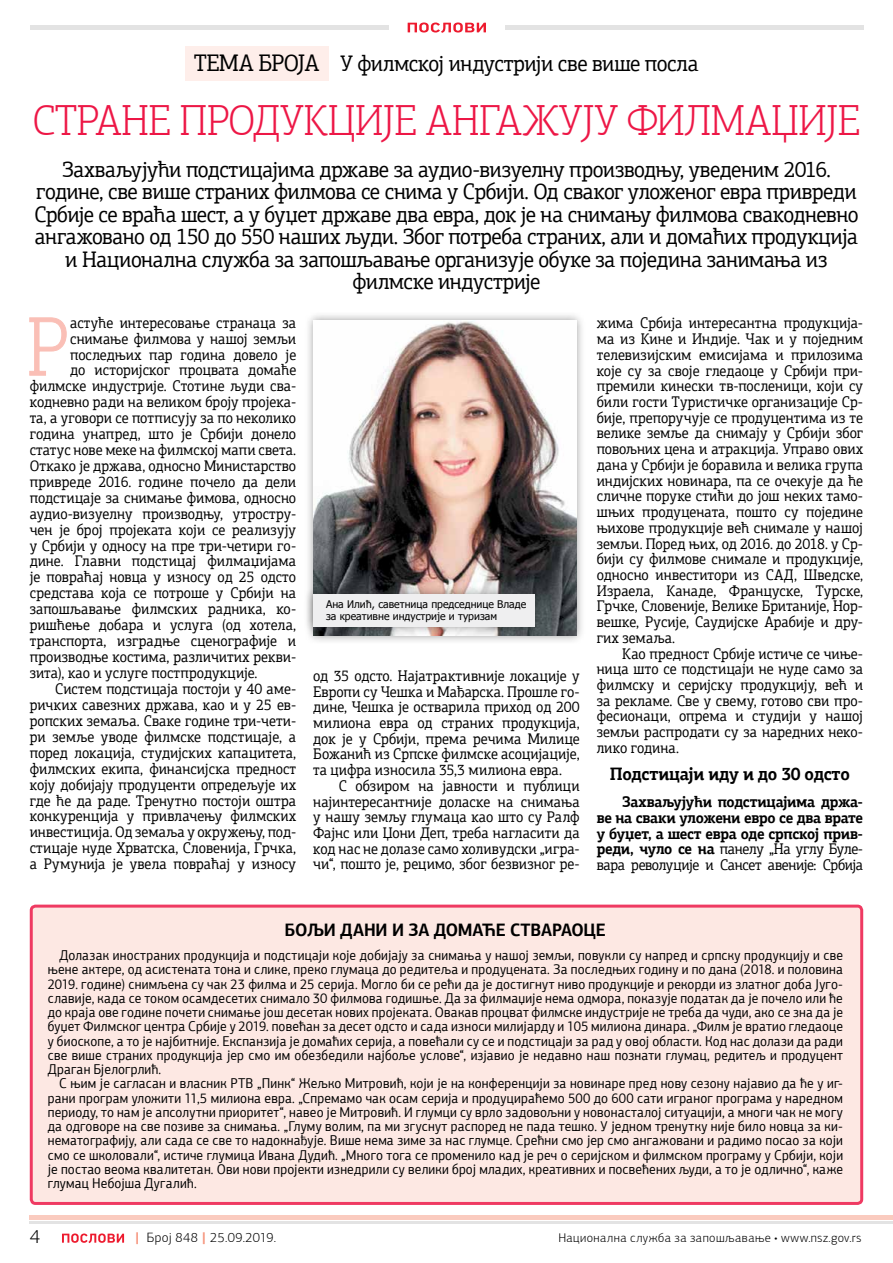
<style>
.page{position:relative;width:893px;height:1263px;background:#fff}
.page>*{position:absolute;margin:0;border:0;box-sizing:border-box;transform-origin:0 0}
.t1{font:300 84px "PF Agora Slab Pro";color:#fabfb6;scale:.92 1}
.t2{font:300 43.5px "PF Agora Slab Pro";letter-spacing:-.025em;color:#ed1746}
.t3{font:22.5px/22.5px "PF Agora Slab Pro";letter-spacing:-.025em;color:#000;text-align:center;scale:.94 1}
.t4{font:300 19.5px "PF Agora Sans Pro";color:#000}
.t5{font:700 18px "PF Agora Sans Pro";letter-spacing:-.02em;color:#000;scale:.92 1}
.t6{font:700 18px "PF Agora Slab Pro";letter-spacing:-.025em;color:#000;scale:.92 1}
.t7{font:15.45px/15.8px "PF Agora Slab Pro";color:#000;text-align:justify;scale:.92 1}
.t8{font:700 15.45px/15.8px "PF Agora Slab Pro";letter-spacing:-.02em;color:#000;text-align:justify;scale:.92 1}
.t9{font:14.25px/14.2px "PF Agora Sans Pro";letter-spacing:.015em;color:#000;text-align:justify;scale:.92 1}
.t10{font:300 13.5px "PF Agora Sans Pro";letter-spacing:.02em;color:#000}
.t11{font:300 12.6px "PF Agora Sans Pro";letter-spacing:.035em;color:#000}
.t12{font:10.5px/12.6px "Tahoma";color:#000}
.s1{font-size:24px}
.s2{font-weight:400}
.s3{font-weight:900;color:#f69780}
</style>
<div class="page">
<svg style="left:408px;top:22px;width:78px;height:11px"></svg>
<hr style="left:505px;top:26px;width:359px;height:4px;background:#e3e3e3">
<hr style="left:30px;top:26px;width:359px;height:4px;background:#e3e3e3">
<div style="left:30px;top:1215px;width:863px;height:5px;background:#facbbf"></div>
<hr style="left:30px;top:1221px;width:863px;height:2px;background:#000">
<svg style="left:62px;top:1233px;width:62px;height:10px"></svg>
<svg style="left:29px;top:317px;width:38px;height:59px"></svg>
<div style="left:185px;top:47px;width:143px;height:34px;background:#feeeea"></div>
<div style="left:304px;top:311px;width:281px;height:333px;background:#000;opacity:.39"></div>
<img style="left:313px;top:320px;width:263px;height:315px">
<div style="left:31px;top:906px;width:831px;height:297px;background:#fde5df;border-radius:4px"></div>
<div style="left:30px;top:905px;width:833px;height:300px;border:3px solid #ed1746;border-radius:4px"></div>
<div style="left:304px;top:585px;width:240px;height:51px;background:#000;opacity:.39"></div>
<div style="left:313px;top:594px;width:221px;height:32px;background:#efeff0"></div>
<h3 class="t3" style="left:194px;top:52px;width:538px"><span class="s1">ТЕМА БРОЈА</span> У филмској индустрији све више посла</h3>
<h2 class="t2" style="left:33px;top:95px;width:829px">СТРАНЕ ПРОДУКЦИЈЕ АНГАЖУЈУ ФИЛМАЏИЈЕ</h2>
<p class="t3" style="left:34px;top:157px;width:878px">Захваљујући подстицајима државе за аудио-визуелну производњу, уведеним 2016. године, све више страних филмова се снима у Србији. Од сваког уложеног евра привреди Србије се враћа шест, а у буџет државе два евра, док је на снимању филмова свакодневно ангажовано од 150 до 550 наших људи. Због потреба страних, али и домаћих продукција и Национална служба за запошљавање организује обуке за поједина занимања из филмске индустрије</p>
<h1 class="t1" style="left:27px;top:297px;width:47px">Р</h1>
<p class="t7" style="left:70px;top:315px;width:247px">астуће интересовање странаца за</p>
<p class="t7" style="left:70px;top:331px;width:247px">снимање филмова у нашој земљи</p>
<p class="t7" style="left:70px;top:346px;width:247px">последњих пар година довело је</p>
<p class="t7" style="left:70px;top:362px;width:247px">до историјског процвaта домаће</p>
<p class="t7" style="left:30px;top:378px;width:291px">филмске индустрије. Стотине људи сва-</p>
<p class="t7" style="left:30px;top:394px;width:291px">кодневно ради на великом броју пројека-</p>
<p class="t7" style="left:30px;top:410px;width:291px">та, а уговори се потписују за по неколико</p>
<p class="t7" style="left:30px;top:426px;width:291px">година унапред, што је Србији донело</p>
<p class="t7" style="left:30px;top:442px;width:291px">статус нове меке на филмској мапи света.</p>
<p class="t7" style="left:30px;top:458px;width:291px">Откако је држава, односно Министарство</p>
<p class="t7" style="left:30px;top:473px;width:291px">привреде 2016. године почело да дели</p>
<p class="t7" style="left:30px;top:489px;width:291px">подстицаје за снимање фимова, односно</p>
<p class="t7" style="left:30px;top:505px;width:291px">аудио-визуелну производњу, утростру-</p>
<p class="t7" style="left:30px;top:521px;width:291px">чен је број пројеката који се реализују</p>
<p class="t7" style="left:30px;top:537px;width:291px">у Србији у односу на пре три-четири го-</p>
<p class="t7" style="left:30px;top:553px;width:291px">дине. Главни подстицај филмаџијама</p>
<p class="t7" style="left:30px;top:569px;width:291px">је повраћај новца у износу од 25 одсто</p>
<p class="t7" style="left:30px;top:585px;width:291px">средстава која се потроше у Србији на</p>
<p class="t7" style="left:30px;top:601px;width:291px">запошљавање филмских радника, ко-</p>
<p class="t7" style="left:30px;top:617px;width:291px">ришћење добара и услуга (од хотела,</p>
<p class="t7" style="left:30px;top:633px;width:291px">транспорта, изградње сценографије и</p>
<p class="t7" style="left:30px;top:649px;width:291px">производње костима, различитих рекви-</p>
<p class="t7" style="left:30px;top:665px;width:249px">зита), као и услуге постпродукције.</p>
<p class="t7" style="left:55px;top:681px;width:263px">Систем подстицаја постоји у 40 аме-</p>
<p class="t7" style="left:30px;top:697px;width:291px">ричких савезних држава, као и у 25 ев-</p>
<p class="t7" style="left:30px;top:713px;width:291px">ропских земаља. Сваке године три-чети-</p>
<p class="t7" style="left:30px;top:728px;width:291px">ри земље уводе филмске подстицаје, а</p>
<p class="t7" style="left:30px;top:744px;width:291px">поред локација, студијских капацитета,</p>
<p class="t7" style="left:30px;top:760px;width:291px">филмских екипа, финансијска предност</p>
<p class="t7" style="left:30px;top:776px;width:291px">коју добијају продуценти опредељује их</p>
<p class="t7" style="left:30px;top:792px;width:291px">где ће да раде. Тренутно постоји оштра</p>
<p class="t7" style="left:30px;top:808px;width:291px">конкуренција у привлачењу филмских</p>
<p class="t7" style="left:30px;top:824px;width:291px">инвестиција. Од земаља у окружењу, под-</p>
<p class="t7" style="left:30px;top:840px;width:291px">стицаје нуде Хрватска, Словенија, Грчка,</p>
<p class="t7" style="left:30px;top:856px;width:291px">а Румунија је увела повраћај у износу</p>
<p class="t12" style="left:326px;top:598px;width:202px">Ана Илић, саветница председнице Владе за креативне индустрије и туризам</p>
<p class="t7" style="left:313px;top:667px;width:291px">од 35 одсто. Најатрактивније локације у Европи су Чешка и Мађарска. Прошле го&shy;дине, Чешка је остварила приход од 200 милиона евра од страних продукција, док је у Србији, према речима Милице Божанић из Српске филмске асоцијације, та цифра износила 35,3 милиона евра.</p>
<p class="t7" style="left:313px;top:778px;width:291px;text-indent:26px">С обзиром на јавности и публици најинтересантније доласке на снимања у нашу земљу глумаца као што су Ралф Фајнс или Џони Деп, треба нагласити да код нас не долазе само холивудски „игра&shy;чи“, пошто је, рецимо, због безвизног ре-</p>
<p class="t7" style="left:597px;top:315px;width:291px">жима Србија интересантна продукција&shy;ма из Кине и Индије. Чак и у поједним телевизијским емисијама и прилозима које су за своје гледаоце у Србији при&shy;премили кинески тв-посленици, који су били гости Туристичке организације Ср&shy;бије, препоручује се продуцентима из те велике земље да снимају у Србији због повољних цена и атракција. Управо ових дана у Србији је боравила и велика група индијских новинара, па се очекује да ће сличне поруке стићи до још неких тамо&shy;шњих продуцената, пошто су поједине њихове продукције већ снимале у нашој земљи. Поред њих, од 2016. до 2018. у Ср&shy;бији су филмове снимале и продукције, односно инвеститори из САД, Шведске, Израела, Канаде, Француске, Турске, Грчке, Словеније, Велике Британије, Нор&shy;вешке, Русије, Саудијске Арабије и дру&shy;гих земаља.</p>
<p class="t7" style="left:597px;top:645px;width:291px;text-indent:26px">Као предност Србије истиче се чиње&shy;ница што се подстицаји не нуде само за филмску и серијску продукцију, већ и за рекламе. Све у свему, готово сви про&shy;фесионаци, опрема и студији у нашој земљи распродати су за наредних неко&shy;лико година.</p>
<p class="t6" style="left:610px;top:762px;width:262px">Подстицаји иду и до 30 одсто</p>
<p class="t8" style="left:597px;top:794px;width:291px;text-indent:26px">Захваљујући подстицајима држа&shy;ве на сваки уложени евро се два врате у буџет, а шест евра оде српској прив&shy;реди, чуло се на <span class="s2">панелу „На углу Буле&shy;вара револуције и Сансет авеније: Србија</span></p>
<p class="t5" style="left:285px;top:918px;width:350px">БОЉИ ДАНИ И ЗА ДОМАЋЕ СТВАРАОЦЕ</p>
<p class="t9" style="left:48px;top:948px;width:866px;text-indent:12px">Долазак иностраних продукција и подстицаји које добијају за снимања у нашој земљи, повукли су напред и српску продукцију и све њене актере, од асистената тона и слике, преко глумаца до редитеља и продуцената. За последњих годину и по дана (2018. и половина 2019. године) снимљена су чак 23 филма и 25 серија. Могло би се рећи да је достигнут ниво продукције и рекорди из златног доба Југо&shy;славије, када се током осамдесетих снимало 30 филмова годишње. Да за филмаџије нема одмора, показује податак да је почело или ће до краја ове године почети снимање још десетак нових пројеката. Овакав процват филмске индустрије не треба да чуди, ако се зна да је буџет Филмског центра Србије у 2019. повећан за десет одсто и сада износи милијарду и 105 милиона динара. „Филм је вратио гледаоце у биоскопе, а то је најбитније. Експанзија је домаћих серија, а повећали су се и подстицаји за рад у овој области. Код нас долази да ради све више страних продукција јер смо им обезбедили најбоље услове“, изјавио је недавно наш познати глумац, редитељ и продуцент Драган Бјелогрлић.</p>
<p class="t9" style="left:48px;top:1076px;width:866px;text-indent:11px">С њим је сагласан и власник РТВ „Пинк“ Жељко Митровић, који је на конференцији за новинаре пред нову сезону најавио да ће у иг&shy;рани програм уложити 11,5 милиона евра. „Спремамо чак осам серија и продуцираћемо 500 до 600 сати играног програма у наредном периоду, то нам је апсолутни приоритет“, навео је Митровић. И глумци су врло задовољни у новонасталој ситуацији, а многи чак не могу да одговоре на све позиве за снимања. „Глуму волим, па ми згуснут распоред не пада тешко. У једном тренутку није било новца за ки&shy;нематографију, али сада се све то надокнађује. Више нема зиме за нас глумце. Срећни смо јер смо ангажовани и радимо посао за који смо се школовали“, истиче глумица Ивана Дудић. „Много тога се променило кад је реч о серијском и филмском програму у Србији, који је постао веома квалитетан. Ови нови пројекти изнедрили су велики број младих, креативних и посвећених људи, а то је одлично“, каже глумац Небојша Дугалић.</p>
<p class="t4" style="left:30px;top:1225px;width:12px">4</p>
<p class="t10" style="left:135px;top:1229px;width:143px"><span class="s3">|</span> Број 848 <span class="s3">|</span> 25.09.2019.</p>
<p class="t11" style="left:558px;top:1230px;width:305px">Национална служба за запошљавање • www.nsz.gov.rs</p>
</div>
